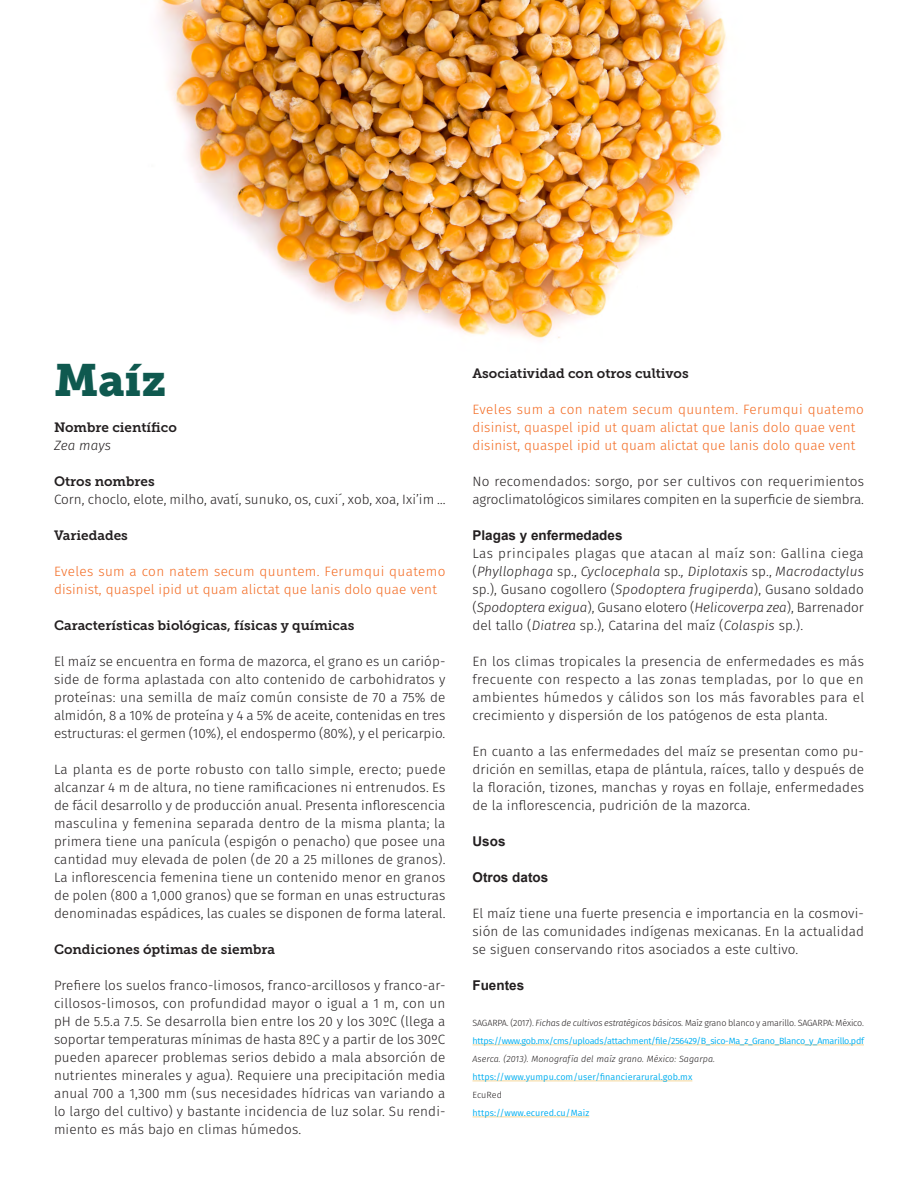
<style>
.page{position:relative;width:918px;height:1188px;background:#fff}
.page>*{position:absolute;margin:0;border:0;box-sizing:border-box;transform-origin:0 0}
.t1{font:45px "Museo Slab 900";color:#0f594f}
.Paragraph_Style_2{font:300 13.5px/18px "Fira Sans";letter-spacing:.01em;color:#231f20;text-align:justify}
.Paragraph_Style_1{font:300 13.5px/18px "Fira Sans";letter-spacing:-.005em;color:#231f20;text-align:justify}
.Paragraph_Style_1-2{font:300 13.5px/18px "Fira Sans";letter-spacing:.01em;color:#f36a21}
.t2{font:13.5px "Museo Slab 700";color:#231f20}
.t3{font:700 13.5px "Arial";color:#231f20}
.Paragraph_Style_2-2{font:italic 300 13.5px "Fira Sans";letter-spacing:.005em;color:#231f20}
.Paragraph_Style_1-3{font:300 9px "Fira Sans";letter-spacing:-.015em;color:#231f20}
.Paragraph_Style_1-4{font:9px "Fira Sans";letter-spacing:-.03em;color:#00aeef}
.Paragraph_Style_1-5{font:9px "Fira Sans";letter-spacing:.01em;color:#00aeef}
.Paragraph_Style_1-6{font:italic 300 9px "Fira Sans";letter-spacing:.01em;color:#231f20}
.s1{font-style:italic}
</style>
<div class="page">
<img style="left:158px;top:0;width:568px;height:339px">
<hr style="left:472px;top:1045px;width:392px;height:1px;background:#f5d79a">
<hr style="left:472px;top:1081px;width:220px;height:1px;background:#f5d79a">
<hr style="left:472px;top:1117px;width:117px;height:1px;background:#f5d79a">
<p class="t1" style="left:54px;top:354px;width:114px">Maíz</p>
<p class="t2" style="left:54px;top:420px;width:124px">Nombre científico</p>
<p class="Paragraph_Style_2-2" style="left:54px;top:436px;width:59px">Zea mays</p>
<p class="t2" style="left:54px;top:474px;width:102px">Otros nombres</p>
<p class="Paragraph_Style_2" style="left:54px;top:490px;width:393px">Corn, choclo, elote, milho, avatí, sunuko, os, cuxi´, xob, xoa, Ixi’im …</p>
<p class="t2" style="left:54px;top:528px;width:75px">Variedades</p>
<p class="Paragraph_Style_1-2" style="left:54px;top:562px;width:393px">Eveles sum a con natem secum quuntem. Ferumqui quatemo disinist, quaspel ipid ut quam alictat que lanis dolo quae vent</p>
<p class="t2" style="left:54px;top:618px;width:302px">Características biológicas, físicas y químicas</p>
<p class="Paragraph_Style_1" style="left:54px;top:652px;width:393px">El maíz se encuentra en forma de mazorca, el grano es un carióp&shy;side de forma aplastada con alto contenido de carbohidratos y proteínas: una semilla de maíz común consiste de 70 a 75% de almidón, 8 a 10% de proteína y 4 a 5% de aceite, contenidas en tres estructuras: el germen (10%), el endospermo (80%), y el pericarpio.</p>
<p class="Paragraph_Style_1" style="left:54px;top:760px;width:393px">La planta es de porte robusto con tallo simple, erecto; puede alcanzar 4 m de altura, no tiene ramificaciones ni entrenudos. Es de fácil desarrollo y de producción anual. Presenta inflorescencia masculina y femenina separada dentro de la misma planta; la primera tiene una panícula (espigón o penacho) que posee una cantidad muy elevada de polen (de 20 a 25 millones de granos).<br>La inflorescencia femenina tiene un contenido menor en granos de polen (800 a 1,000 granos) que se forman en unas estructuras denominadas espádices, las cuales se disponen de forma lateral.</p>
<p class="t2" style="left:54px;top:942px;width:223px">Condiciones óptimas de siembra</p>
<p class="Paragraph_Style_2" style="left:54px;top:976px;width:393px">Prefiere los suelos franco-limosos, franco-arcillosos y franco-ar&shy;cillosos-limosos, con profundidad mayor o igual a 1 m, con un pH de 5.5.a 7.5. Se desarrolla bien entre los 20 y los 30ºC (llega a soportar temperaturas mínimas de hasta 8ºC y a partir de los 30ºC pueden aparecer problemas serios debido a mala absorción de nutrientes minerales y agua). Requiere una precipitación media anual 700 a 1,300 mm (sus necesidades hídricas van variando a lo largo del cultivo) y bastante incidencia de luz solar. Su rendi&shy;miento es más bajo en climas húmedos.</p>
<p class="t2" style="left:472px;top:366px;width:218px">Asociatividad con otros cultivos</p>
<p class="Paragraph_Style_1-2" style="left:472px;top:400px;width:393px">Eveles sum a con natem secum quuntem. Ferumqui quatemo disinist, quaspel ipid ut quam alictat que lanis dolo quae vent</p>
<p class="Paragraph_Style_1-2" style="left:472px;top:436px;width:384px">disinist, quaspel ipid ut quam alictat que lanis dolo quae vent</p>
<p class="Paragraph_Style_2" style="left:472px;top:472px;width:393px">No recomendados: sorgo, por ser cultivos con requerimientos agroclimatológicos similares compiten en la superficie de siembra.</p>
<p class="t3" style="left:472px;top:526px;width:152px">Plagas y enfermedades</p>
<p class="Paragraph_Style_2" style="left:472px;top:544px;width:393px">Las principales plagas que atacan al maíz son: Gallina ciega (<span class="s1">Phyllophaga</span> sp., <span class="s1">Cyclocephala</span> sp.<span class="s1">, Diplotaxis</span> sp., <span class="s1">Macrodactylus </span>sp.), Gusano cogollero (<span class="s1">Spodoptera frugiperda</span>), Gusano soldado (<span class="s1">Spodoptera exigua</span>), Gusano elotero (<span class="s1">Helicoverpa zea</span>), Barrenador del tallo (<span class="s1">Diatrea</span> sp.), Catarina del maíz (<span class="s1">Colaspis</span> sp.).</p>
<p class="Paragraph_Style_2" style="left:472px;top:652px;width:393px">En los climas tropicales la presencia de enfermedades es más frecuente con respecto a las zonas templadas, por lo que en ambientes húmedos y cálidos son los más favorables para el crecimiento y dispersión de los patógenos de esta planta.</p>
<p class="Paragraph_Style_2" style="left:472px;top:742px;width:393px">En cuanto a las enfermedades del maíz se presentan como pu&shy;drición en semillas, etapa de plántula, raíces, tallo y después de la floración, tizones, manchas y royas en follaje, enfermedades de la inflorescencia, pudrición de la mazorca.</p>
<p class="t3" style="left:472px;top:832px;width:35px">Usos</p>
<p class="t3" style="left:472px;top:868px;width:77px">Otros datos</p>
<p class="Paragraph_Style_2" style="left:472px;top:904px;width:393px">El maíz tiene una fuerte presencia e importancia en la cosmovi&shy;sión de las comunidades indígenas mexicanas. En la actualidad se siguen conservando ritos asociados a este cultivo.</p>
<p class="t3" style="left:472px;top:976px;width:53px">Fuentes</p>
<p class="Paragraph_Style_1-3" style="left:472px;top:1016px;width:393px">SAGARPA. (2017). <span class="s1">Fichas de cultivos estratégicos básicos.</span> Maíz grano blanco y amarillo. SAGARPA: México.</p>
<p class="Paragraph_Style_1-4" style="left:472px;top:1034px;width:393px">https://www.gob.mx/cms/uploads/attachment/file/256429/B_sico-Ma_z_Grano_Blanco_y_Amarillo.pdf</p>
<p class="Paragraph_Style_1-6" style="left:472px;top:1053px;width:244px">Aserca. (2013). Monografía del maíz grano. México: Sagarpa.</p>
<p class="Paragraph_Style_1-5" style="left:472px;top:1070px;width:221px">https://www.yumpu.com/user/financierarural.gob.mx</p>
<p class="Paragraph_Style_1-3" style="left:472px;top:1088px;width:31px">EcuRed</p>
<p class="Paragraph_Style_1-5" style="left:472px;top:1106px;width:118px">https://www.ecured.cu/Maiz</p>
</div>
